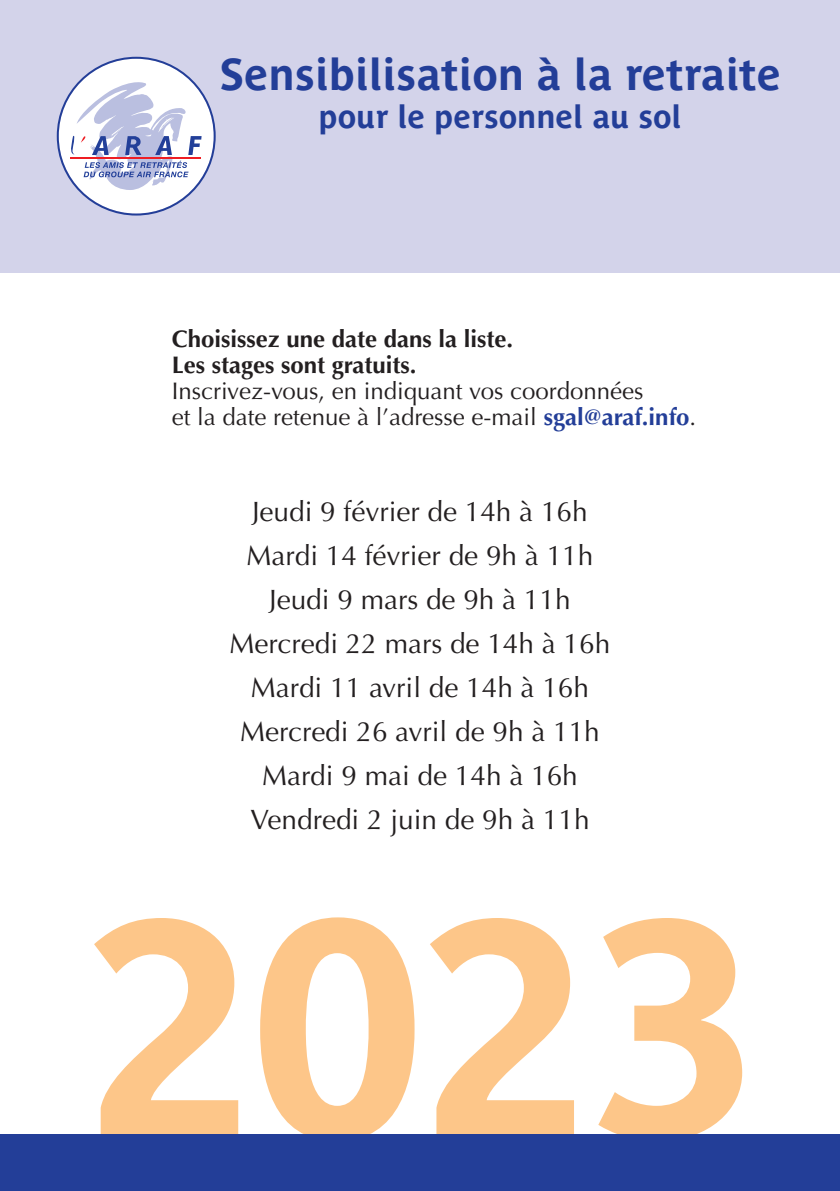
<style>
.page{position:relative;width:840px;height:1191px;background:#fff}
.page>*{position:absolute;margin:0;border:0;box-sizing:border-box;transform-origin:0 0}
.t1{font:700 300px "Parisine Plus Alt";color:#fdc689}
.t2{font:700 44px "Parisine Plus";color:#233e98}
.t3{font:700 32px "Parisine Plus";color:#233e98}
.t4{font:28px/44px "Optima";color:#231f20;text-align:center}
.t5{font:24px/26px "Optima";color:#231f20}
.t6{font:700 24px/26px "Optima";color:#231f20}
.s1{font-weight:700;color:#233e98}
</style>
<div class="page">
<div style="left:0;top:0;width:839px;height:272px;background:#d3d3ea"></div>
<svg style="left:57px;top:57px;width:158px;height:158px"></svg>
<div style="left:0;top:1134px;width:839px;height:57px;background:#233e98"></div>
<h2 class="t2" style="left:219px;top:56px;width:563px">Sensibilisation à la retraite</h2>
<p class="t3" style="left:318px;top:103px;width:364px">pour le personnel au sol</p>
<p class="t6" style="left:172px;top:328px;width:342px">Choisissez une date dans la liste.<br>Les stages sont gratuits.</p>
<p class="t5" style="left:172px;top:380px;width:525px">Inscrivez-vous, en indiquant vos coordonnées<br>et la date retenue à l’adresse e-mail <span class="s1">sgal@araf.info</span>.</p>
<p class="t4" style="left:229px;top:492px;width:382px">Jeudi 9 février de 14h à 16h<br>Mardi 14 février de 9h à 11h<br>Jeudi 9 mars de 9h à 11h<br>Mercredi 22 mars de 14h à 16h<br>Mardi 11 avril de 14h à 16h<br>Mercredi 26 avril de 9h à 11h<br>Mardi 9 mai de 14h à 16h<br>Vendredi 2 juin de 9h à 11h</p>
<h1 class="t1" style="left:85px;top:856px;width:673px">2023</h1>
</div>
